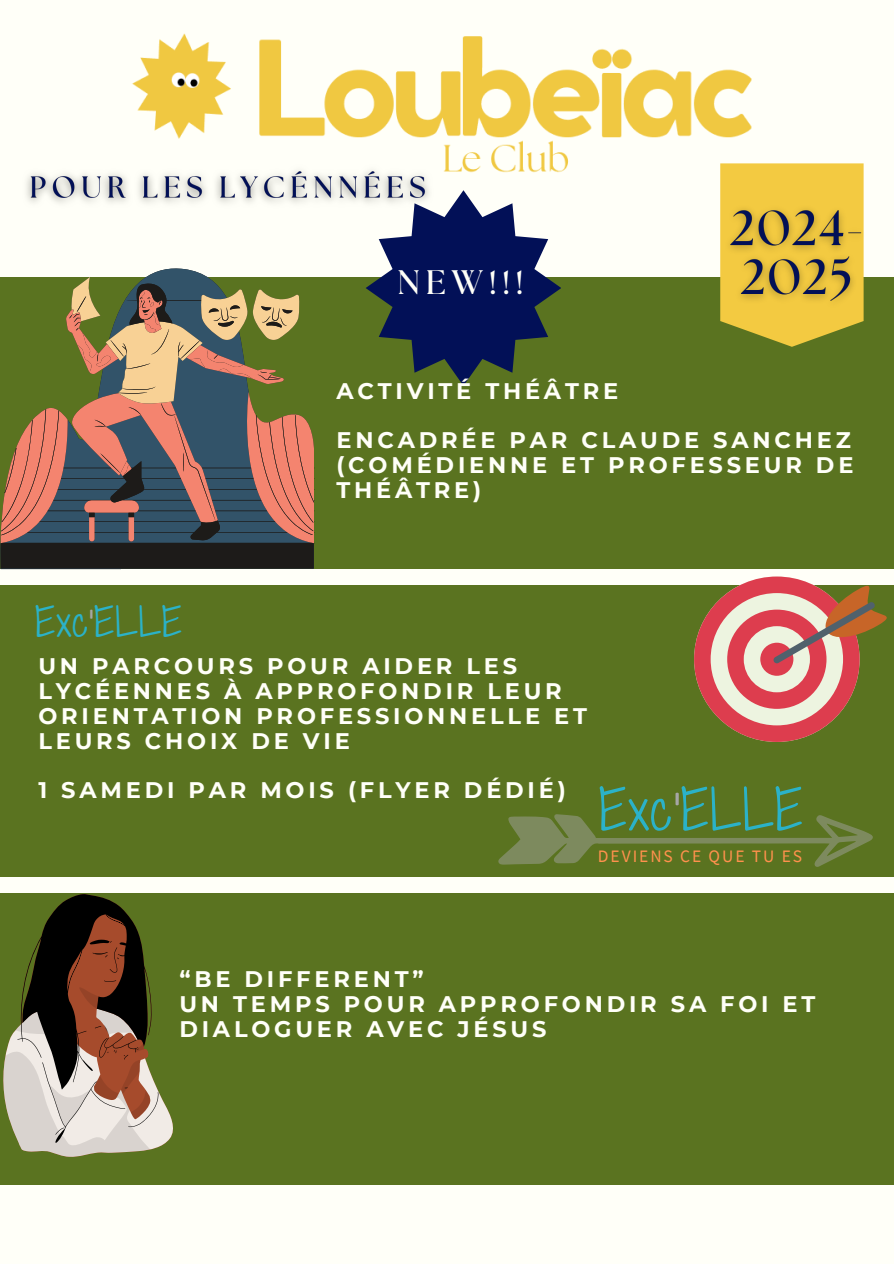
<style>
.page{position:relative;width:894px;height:1264px;background:#fff}
.page>*{position:absolute;margin:0;border:0;box-sizing:border-box;transform-origin:0 0}
.t1{font:53.55px "Shadows Into Light Two";letter-spacing:.01em;color:#2bb2c8}
.t2{font:38.55px "Shadows Into Light Two";letter-spacing:.01em;color:#2bb2c8}
.t3{font:700 33.9px "The Seasons";color:#fffff8}
.t4{font:700 24.9px "Montserrat";letter-spacing:.17em;color:#fff}
.t5{font:700 22.5px/24.8px "Montserrat";letter-spacing:.17em;color:#fffff8}
.t6{font:700 20.7px "Montserrat";letter-spacing:.17em;color:#fff}
.t7{font:17.4px "Source Sans Pro";letter-spacing:.11em;color:#ff914d}
.s1{color:#a6a6a6}
</style>
<div class="page">
<div style="left:0;top:0;width:893px;height:1263px;background:#fffff8"></div>
<img style="left:132px;top:33px;width:620px;height:140px">
<div style="left:0;top:893px;width:893px;height:291px;background:#5a7320"></div>
<div style="left:0;top:585px;width:893px;height:292px;background:#5a7320"></div>
<div style="left:0;top:277px;width:893px;height:292px;background:#5a7320"></div>
<svg style="left:0;top:268px;width:314px;height:301px"></svg>
<svg style="left:71px;top:277px;width:228px;height:5px"></svg>
<svg style="left:1px;top:282px;width:313px;height:286px"></svg>
<svg style="left:720px;top:163px;width:143px;height:184px"></svg>
<svg style="left:694px;top:576px;width:193px;height:166px"></svg>
<svg style="left:3px;top:894px;width:170px;height:263px"></svg>
<svg style="left:366px;top:190px;width:195px;height:196px"></svg>
<svg style="left:498px;top:814px;width:375px;height:53px"></svg>
<img style="left:720px;top:199px;width:144px;height:117px">
<img style="left:26px;top:158px;width:414px;height:57px">
<p class="t3" style="left:397px;top:267px;width:128px">NEW!!!</p>
<p class="t2" style="left:35px;top:593px;width:148px">Exc<span class="s1">'</span>ELLE</p>
<p class="t5" style="left:336px;top:378px;width:283px">ACTIVITÉ THÉÂTRE</p>
<p class="t5" style="left:336px;top:428px;width:518px">ENCADRÉE PAR CLAUDE SANCHEZ (COMÉDIENNE ET PROFESSEUR DE<br>THÉÂTRE)</p>
<h6 class="t4" style="left:563px;top:388px;width:71px">3/09</h6>
<h6 class="t4" style="left:368px;top:416px;width:267px">COL D’ANY CITY</h6>
<h6 class="t6" style="left:345px;top:444px;width:290px">(800M DE DÉNIVELÉ)</h6>
<p class="t5" style="left:38px;top:654px;width:550px">UN PARCOURS POUR AIDER LES<br>LYCÉENNES À APPROFONDIR LEUR<br>ORIENTATION PROFESSIONNELLE ET<br>LEURS CHOIX DE VIE</p>
<h6 class="t5" style="left:38px;top:777px;width:528px">1 SAMEDI PAR MOIS (FLYER DÉDIÉ)</h6>
<p class="t4" style="left:121px;top:764px;width:74px">4/09</p>
<h2 class="t1" style="left:598px;top:770px;width:206px">Exc<span class="s1">'</span>ELLE</h2>
<p class="t7" style="left:597px;top:844px;width:206px">DEVIENS CE QUE TU ES</p>
<p class="t5" style="left:179px;top:966px;width:637px">“BE DIFFERENT”<br>UN TEMPS POUR APPROFONDIR SA FOI ET<br>DIALOGUER AVEC JÉSUS</p>
</div>
